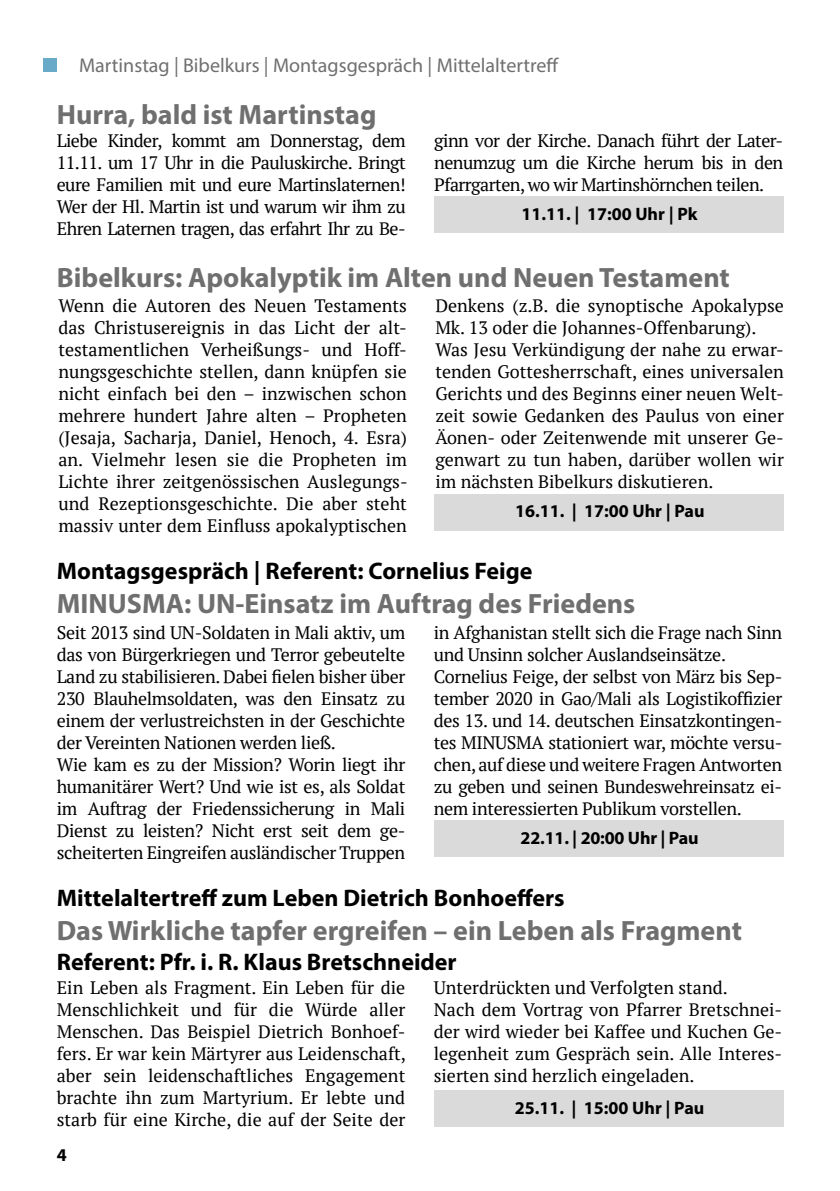
<style>
.page{position:relative;width:840px;height:1191px;background:#fff}
.page>*{position:absolute;margin:0;border:0;box-sizing:border-box;transform-origin:0 0}
.t1{font:700 28px "Myriad Pro";color:#706f6f}
.t2{font:700 24px "Myriad Pro";color:#000}
.t3{font:20px "Myriad Pro";color:#706f6f}
.t4{font:18px/22px "PT Serif";letter-spacing:-.02em;color:#000;text-align:justify}
.t5{font:18px/22px "PT Serif";color:#000}
.t6{font:700 18px "Myriad Pro";color:#000}
</style>
<div class="page">
<div style="left:43px;top:58px;width:14px;height:14px;background:#68aac8"></div>
<div style="left:434px;top:1090px;width:348px;height:37px;background:#dadada"></div>
<div style="left:434px;top:820px;width:348px;height:37px;background:#dadada"></div>
<div style="left:434px;top:494px;width:349px;height:36px;background:#dadada"></div>
<div style="left:434px;top:196px;width:348px;height:36px;background:#dadada"></div>
<p class="t3" style="left:79px;top:53px;width:481px">Martinstag | Bibelkurs | Montagsgespräch | Mittelaltertreff</p>
<h1 class="t1" style="left:57px;top:96px;width:321px">Hurra, bald ist Martinstag</h1>
<p class="t4" style="left:57px;top:130px;width:350px">Liebe Kinder, kommt am Donnerstag, dem 11.11. um 17 Uhr in die Pauluskirche. Bringt eure Familien mit und eure Martinslaternen!<br>Wer der Hl. Martin ist und warum wir ihm zu Ehren Laternen tragen, das erfahrt Ihr zu Be-</p>
<p class="t4" style="left:434px;top:130px;width:350px">ginn vor der Kirche. Danach führt der Later&shy;nenumzug um die Kirche herum bis in den Pfarrgarten, wo wir Martinshörnchen teilen.</p>
<p class="t6" style="left:521px;top:202px;width:177px">11.11. | 17:00 Uhr | Pk</p>
<h1 class="t1" style="left:57px;top:259px;width:674px">Bibelkurs: Apokalyptik im Alten und Neuen Testament</h1>
<p class="t4" style="left:58px;top:294px;width:350px">Wenn die Autoren des Neuen Testaments das Christusereignis in das Licht der alt&shy;testamentlichen Verheißungs- und Hoff&shy;nungsgeschichte stellen, dann knüpfen sie nicht einfach bei den – inzwischen schon mehrere hundert Jahre alten – Propheten (Jesaja, Sacharja, Daniel, Henoch, 4. Esra) an. Vielmehr lesen sie die Propheten im Lichte ihrer zeitgenössischen Auslegungs&shy;und Rezeptionsgeschichte. Die aber steht massiv unter dem Einfluss apokalyptischen</p>
<p class="t5" style="left:435px;top:294px;width:350px">Denkens (z.B. die synoptische Apokalypse Mk. 13 oder die Johannes-Offenbarung).<br>Was Jesu Verkündigung der nahe zu erwar&shy;tenden Gottesherrschaft, eines universalen Gerichts und des Beginns einer neuen Welt&shy;zeit sowie Gedanken des Paulus von einer Äonen- oder Zeitenwende mit unserer Ge&shy;genwart zu tun haben, darüber wollen wir im nächsten Bibelkurs diskutieren.</p>
<p class="t6" style="left:514px;top:499px;width:191px">16.11. | 17:00 Uhr | Pau</p>
<h2 class="t2" style="left:57px;top:555px;width:477px">Montagsgespräch | Referent: Cornelius Feige</h2>
<h1 class="t1" style="left:57px;top:585px;width:580px">MINUSMA: UN-Einsatz im Auftrag des Friedens</h1>
<p class="t4" style="left:57px;top:621px;width:350px;text-align:left">Seit 2013 sind UN-Soldaten in Mali aktiv, um das von Bürgerkriegen und Terror gebeutelte Land zu stabilisieren. Dabei fielen bisher über 230 Blauhelmsoldaten, was den Einsatz zu einem der verlustreichsten in der Geschichte der Vereinten Nationen werden ließ.<br>Wie kam es zu der Mission? Worin liegt ihr humanitärer Wert? Und wie ist es, als Soldat im Auftrag der Friedenssicherung in Mali Dienst zu leisten? Nicht erst seit dem ge&shy;scheiterten Eingreifen ausländischer Truppen</p>
<p class="t4" style="left:433px;top:621px;width:350px;text-align:left">in Afghanistan stellt sich die Frage nach Sinn und Unsinn solcher Auslandseinsätze.<br>Cornelius Feige, der selbst von März bis Sep&shy;tember 2020 in Gao/Mali als Logistikoffizier des 13. und 14. deutschen Einsatzkontingen&shy;tes MINUSMA stationiert war, möchte versu&shy;chen, auf diese und weitere Fragen Antworten zu geben und seinen Bundeswehreinsatz ei&shy;nem interessierten Publikum vorstellen.</p>
<p class="t6" style="left:520px;top:826px;width:179px">22.11. | 20:00 Uhr | Pau</p>
<h2 class="t2" style="left:57px;top:882px;width:509px">Mittelaltertreff zum Leben Dietrich Bonhoeffers</h2>
<h1 class="t1" style="left:57px;top:912px;width:686px">Das Wirkliche tapfer ergreifen – ein Leben als Fragment</h1>
<h2 class="t2" style="left:57px;top:946px;width:401px">Referent: Pfr. i. R. Klaus Bretschneider</h2>
<p class="t4" style="left:57px;top:976px;width:350px">Ein Leben als Fragment. Ein Leben für die Menschlichkeit und für die Würde aller Menschen. Das Beispiel Dietrich Bonhoef&shy;fers. Er war kein Märtyrer aus Leidenschaft, aber sein leidenschaftliches Engagement brachte ihn zum Martyrium. Er lebte und starb für eine Kirche, die auf der Seite der</p>
<p class="t5" style="left:433px;top:976px;width:350px">Unterdrückten und Verfolgten stand.<br>Nach dem Vortrag von Pfarrer Bretschnei&shy;der wird wieder bei Kaffee und Kuchen Ge&shy;legenheit zum Gespräch sein. Alle Interes&shy;sierten sind herzlich eingeladen.</p>
<p class="t6" style="left:514px;top:1096px;width:191px">25.11. | 15:00 Uhr | Pau</p>
<p class="t6" style="left:57px;top:1143px;width:11px">4</p>
</div>
